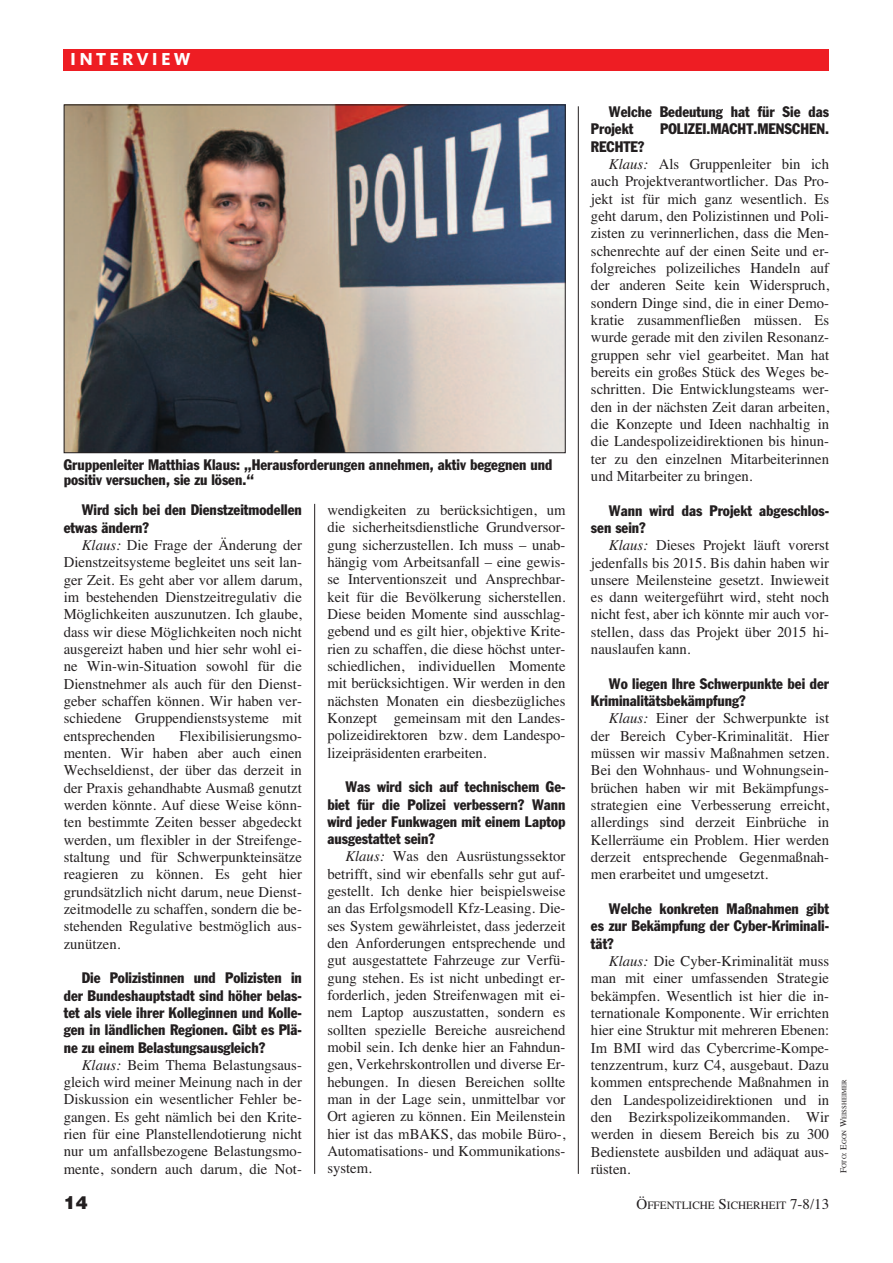
<style>
.page{position:relative;width:893px;height:1263px;background:#fff}
.page>*{position:absolute;margin:0;border:0;box-sizing:border-box;transform-origin:0 0}
.t1{font:800 18px "Kievit";letter-spacing:.175em;color:#fff}
.t2{font:900 18px "Helvetica";color:#231f20}
.t3{font:15px/17.2px "Times";color:#231f20;text-align:justify}
.t4{font:condensed 15px/17.2px "Franklin Gothic";color:#231f20}
.t5{font:11.25px "Times";color:#231f20}
.t6{font:6.75px "Times";color:#231f20}
.s1{font-style:italic}
.s2{font-size:15px}
.s3{font-size:9px}
</style>
<div class="page">
<hr style="left:314px;top:504px;width:1px;height:670px;background:#231f20">
<hr style="left:578px;top:106px;width:1px;height:1068px;background:#231f20">
<div style="left:64px;top:49px;width:765px;height:21px;background:#ee1d23"></div>
<img style="left:66px;top:107px;width:498px;height:344px">
<p class="t1" style="left:70px;top:53px;width:122px">INTERVIEW</p>
<p class="t4" style="left:64px;top:458px;width:490px;line-height:15.8px">Gruppenleiter Matthias Klaus: „Herausforderungen annehmen, aktiv begegnen und positiv versuchen, sie zu lösen.“</p>
<p class="t4" style="left:64px;top:502px;width:240px;text-indent:18px">Wird sich bei den Dienstzeitmodellen etwas ändern?</p>
<p class="t3" style="left:64px;top:536px;width:240px;text-indent:18px"><span class="s1">Klaus:</span> Die Frage der Änderung der Dienstzeitsysteme begleitet uns seit lan&shy;ger Zeit. Es geht aber vor allem darum, im bestehenden Dienstzeitregulativ die Möglichkeiten auszunutzen. Ich glaube, dass wir diese Möglichkeiten noch nicht ausgereizt haben und hier sehr wohl ei&shy;ne Win-win-Situation sowohl für die Dienstnehmer als auch für den Dienst&shy;geber schaffen können. Wir haben ver&shy;schiedene Gruppendienstsysteme mit entsprechenden</p>
<p class="t3" style="left:64px;top:727px;width:240px;text-indent:116px">Flexibilisierungsmo&shy;menten. Wir haben aber auch einen Wechseldienst, der über das derzeit in der Praxis gehandhabte Ausmaß genutzt werden könnte. Auf diese Weise könn&shy;ten bestimmte Zeiten besser abgedeckt werden, um flexibler in der Streifenge&shy;staltung und für Schwerpunkteinsätze reagieren zu können. Es geht hier grundsätzlich nicht darum, neue Dienst&shy;zeitmodelle zu schaffen, sondern die be&shy;stehenden Regulative bestmöglich aus&shy;zunützen.</p>
<p class="t4" style="left:64px;top:970px;width:240px;text-align:justify;text-indent:18px">Die Polizistinnen und Polizisten in der Bundeshauptstadt sind höher belas&shy;tet als viele ihrer Kolleginnen und Kolle&shy;gen in ländlichen Regionen. Gibt es Plä&shy;ne zu einem Belastungsausgleich?</p>
<p class="t3" style="left:64px;top:1056px;width:240px;text-indent:18px"><span class="s1">Klaus:</span> Beim Thema Belastungsaus&shy;gleich wird meiner Meinung nach in der Diskussion ein wesentlicher Fehler be&shy;gangen. Es geht nämlich bei den Krite&shy;rien für eine Planstellendotierung nicht nur um anfallsbezogene Belastungsmo&shy;mente, sondern auch darum, die Not-</p>
<p class="t3" style="left:327px;top:501px;width:240px">wendigkeiten zu berücksichtigen, um die sicherheitsdienstliche Grundversor&shy;gung sicherzustellen. Ich muss – unab&shy;hängig vom Arbeitsanfall – eine gewis&shy;se Interventionszeit und Ansprechbar&shy;keit für die Bevölkerung sicherstellen.<br>Diese beiden Momente sind ausschlag&shy;gebend und es gilt hier, objektive Krite&shy;rien zu schaffen, die diese höchst unter&shy;schiedlichen, individuellen Momente mit berücksichtigen. Wir werden in den nächsten Monaten ein diesbezügliches Konzept gemeinsam mit den Landes&shy;polizeidirektoren bzw. dem Landespo&shy;lizeipräsidenten erarbeiten.</p>
<p class="t4" style="left:327px;top:779px;width:240px;text-align:justify;text-indent:18px">Was wird sich auf technischem Ge&shy;biet für die Polizei verbessern? Wann wird jeder Funkwagen mit einem Laptop ausgestattet sein?</p>
<p class="t3" style="left:327px;top:848px;width:240px;text-indent:18px"><span class="s1">Klaus:</span> Was den Ausrüstungssektor betrifft, sind wir ebenfalls sehr gut auf&shy;gestellt. Ich denke hier beispielsweise an das Erfolgsmodell Kfz-Leasing. Die&shy;ses System gewährleistet, dass jederzeit den Anforderungen entsprechende und gut ausgestattete Fahrzeuge zur Verfü&shy;gung stehen. Es ist nicht unbedingt er&shy;forderlich, jeden Streifenwagen mit ei&shy;nem Laptop auszustatten, sondern es sollten spezielle Bereiche ausreichend mobil sein. Ich denke hier an Fahndun&shy;gen, Verkehrskontrollen und diverse Er&shy;hebungen. In diesen Bereichen sollte man in der Lage sein, unmittelbar vor Ort agieren zu können. Ein Meilenstein hier ist das mBAKS, das mobile Büro-, Automatisations- und Kommunikations&shy;system.</p>
<p class="t4" style="left:591px;top:104px;width:240px;text-indent:18px">Welche Bedeutung hat für Sie das<br>Projekt</p>
<p class="t4" style="left:660px;top:121px;width:170px">POLIZEI.MACHT.MENSCHEN.</p>
<p class="t4" style="left:591px;top:139px;width:55px">RECHTE?</p>
<p class="t3" style="left:591px;top:155px;width:240px;text-indent:18px"><span class="s1">Klaus:</span> Als Gruppenleiter bin ich auch Projektverantwortlicher. Das Pro&shy;jekt ist für mich ganz wesentlich. Es geht darum, den Polizistinnen und Poli&shy;zisten zu verinnerlichen, dass die Men&shy;schenrechte auf der einen Seite und er&shy;folgreiches polizeiliches Handeln auf der anderen Seite kein Widerspruch, sondern Dinge sind, die in einer Demo&shy;kratie zusammenfließen müssen. Es wurde gerade mit den zivilen Resonanz&shy;gruppen sehr viel gearbeitet. Man hat bereits ein großes Stück des Weges be&shy;schritten. Die Entwicklungsteams wer&shy;den in der nächsten Zeit daran arbeiten, die Konzepte und Ideen nachhaltig in die Landespolizeidirektionen bis hinun&shy;ter zu den einzelnen Mitarbeiterinnen und Mitarbeiter zu bringen.</p>
<p class="t4" style="left:591px;top:503px;width:240px;text-indent:18px">Wann wird das Projekt abgeschlos&shy;sen sein?</p>
<p class="t3" style="left:591px;top:536px;width:240px;text-indent:18px"><span class="s1">Klaus:</span> Dieses Projekt läuft vorerst jedenfalls bis 2015. Bis dahin haben wir unsere Meilensteine gesetzt. Inwieweit es dann weitergeführt wird, steht noch nicht fest, aber ich könnte mir auch vor&shy;stellen, dass das Projekt über 2015 hi&shy;nauslaufen kann.</p>
<p class="t4" style="left:591px;top:676px;width:240px;text-indent:18px">Wo liegen Ihre Schwerpunkte bei der<br>Kriminalitätsbekämpfung?</p>
<p class="t3" style="left:591px;top:709px;width:240px;text-indent:18px"><span class="s1">Klaus:</span> Einer der Schwerpunkte ist der Bereich Cyber-Kriminalität. Hier müssen wir massiv Maßnahmen setzen.<br>Bei den Wohnhaus- und Wohnungsein&shy;brüchen haben wir mit Bekämpfungs&shy;strategien eine Verbesserung erreicht, allerdings sind derzeit Einbrüche in Kellerräume ein Problem. Hier werden derzeit entsprechende Gegenmaßnah&shy;men erarbeitet und umgesetzt.</p>
<p class="t4" style="left:591px;top:901px;width:240px;text-align:justify;text-indent:18px">Welche konkreten Maßnahmen gibt es zur Bekämpfung der Cyber-Kriminali&shy;tät?</p>
<p class="t3" style="left:591px;top:952px;width:240px;text-indent:18px"><span class="s1">Klaus:</span> Die Cyber-Kriminalität muss man mit einer umfassenden Strategie bekämpfen. Wesentlich ist hier die in&shy;ternationale Komponente. Wir errichten hier eine Struktur mit mehreren Ebenen:<br>Im BMI wird das Cybercrime-Kompe&shy;tenzzentrum, kurz C4, ausgebaut. Dazu kommen entsprechende Maßnahmen in den Landespolizeidirektionen und in den Bezirkspolizeikommanden. Wir werden in diesem Bereich bis zu 300<br>Bedienstete ausbilden und adäquat aus&shy;rüsten.</p>
<p class="t2" style="left:64px;top:1192px;width:26px">14</p>
<p class="t5" style="left:636px;top:1198px;width:194px"><span class="s2">Ö</span>FFENTLICHE <span class="s2">S</span>ICHERHEIT <span class="s2">7-8/13</span></p>
<p class="t6" style="left:840px;top:1173px;width:96px;rotate:-90deg"><span class="s3">F</span>OTO<span class="s3">: E</span>GON <span class="s3">W</span>EISSHEIMER</p>
</div>
